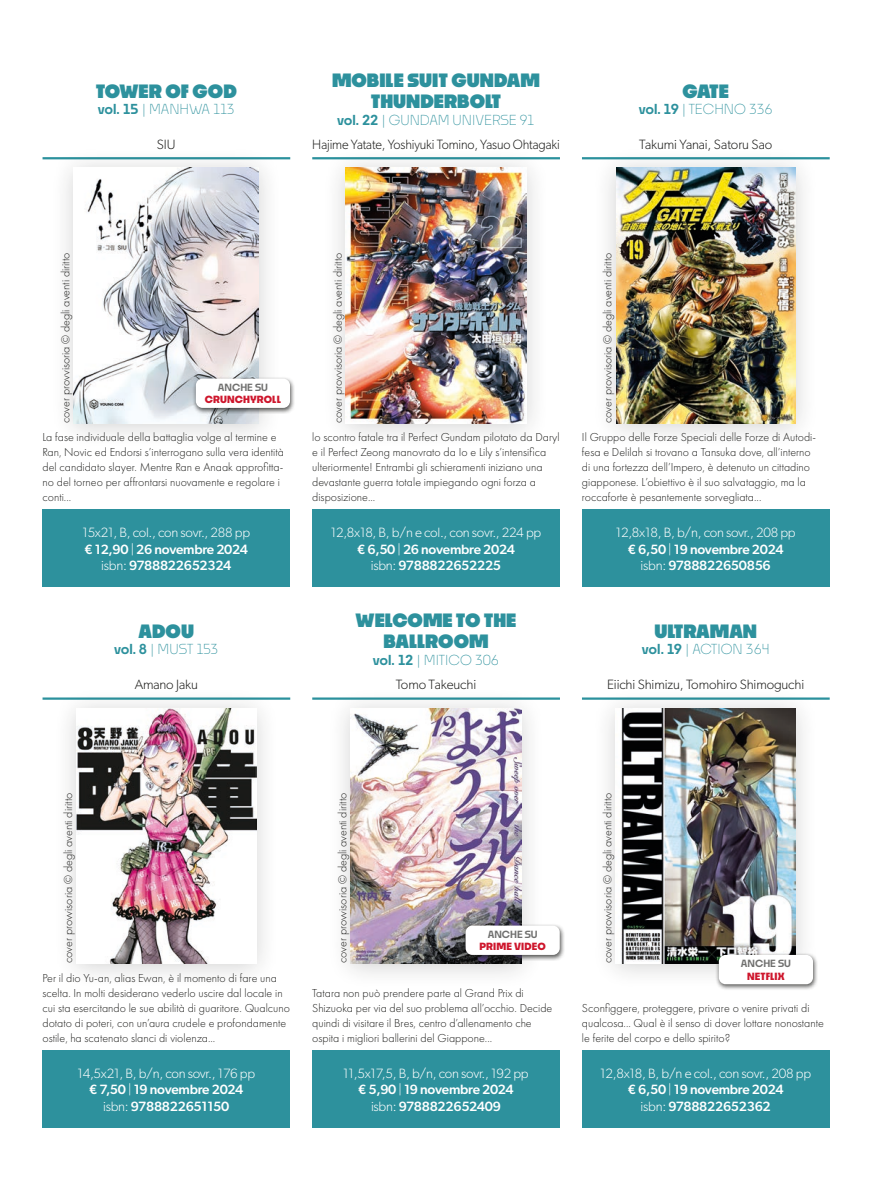
<style>
.page{position:relative;width:872px;height:1191px;background:#fff}
.page>*{position:absolute;margin:0;border:0;box-sizing:border-box;transform-origin:0 0}
.t1{font:900 18px/21px "Noka";color:#2d919d;text-align:center}
.t2{font:500 13.5px/16.5px "Gibson";letter-spacing:-.02em;color:#fff;text-align:center}
.t3{font:300 13.5px "Gibson";letter-spacing:-.02em;color:#fff}
.t4{font:300 13.5px "Noka";color:#2d919d}
.t5{font:300 13.5px "Gibson";letter-spacing:-.01em;color:#1d1d1b}
.t6{font:300 13.5px "Gibson";letter-spacing:-.01em;color:#1d1d1b;scale:.95 1}
.t7{font:300 12px/15px "Futura PT";color:#1d1d1b}
.t8{font:700 9.75px "Noka";letter-spacing:.01em;color:#ce162c}
.t9{font:600 9.75px "Noka";color:#70706f}
.s1{font-weight:600}
.s2{font-weight:300}
</style>
<div class="page">
<hr style="left:43px;top:697px;width:247px;height:2px;background:#2b919d">
<hr style="left:43px;top:157px;width:247px;height:2px;background:#2b919d">
<hr style="left:312px;top:697px;width:248px;height:2px;background:#2b919d">
<hr style="left:312px;top:157px;width:248px;height:2px;background:#2b919d">
<hr style="left:582px;top:697px;width:247px;height:2px;background:#2b919d">
<hr style="left:582px;top:157px;width:247px;height:2px;background:#2b919d">
<div style="left:43px;top:1050px;width:247px;height:77px;background:#2d919d"></div>
<div style="left:43px;top:510px;width:247px;height:77px;background:#2d919d"></div>
<div style="left:312px;top:1050px;width:248px;height:77px;background:#2d919d"></div>
<div style="left:312px;top:510px;width:248px;height:77px;background:#2d919d"></div>
<div style="left:582px;top:1050px;width:247px;height:77px;background:#2d919d"></div>
<div style="left:582px;top:510px;width:247px;height:77px;background:#2d919d"></div>
<div style="left:52px;top:686px;width:228px;height:303px;background:#1d1d1b;opacity:.2"></div>
<img style="left:77px;top:708px;width:179px;height:255px">
<div style="left:50px;top:146px;width:232px;height:303px;background:#1d1d1b;opacity:.2"></div>
<img style="left:74px;top:168px;width:185px;height:255px">
<div style="left:327px;top:686px;width:218px;height:303px;background:#1d1d1b;opacity:.2"></div>
<img style="left:351px;top:708px;width:170px;height:255px">
<div style="left:322px;top:146px;width:228px;height:303px;background:#1d1d1b;opacity:.2"></div>
<img style="left:346px;top:168px;width:180px;height:255px">
<div style="left:592px;top:686px;width:227px;height:303px;background:#1d1d1b;opacity:.2"></div>
<img style="left:616px;top:708px;width:179px;height:255px">
<div style="left:592px;top:146px;width:227px;height:303px;background:#1d1d1b;opacity:.2"></div>
<img style="left:616px;top:168px;width:179px;height:255px">
<div style="left:192px;top:376px;width:103px;height:38px;background:#1d1d1b;opacity:.75"></div>
<div style="left:196px;top:378px;width:94px;height:30px;background:#fff;border-radius:7px"></div>
<div style="left:462px;top:922px;width:103px;height:39px;background:#1d1d1b;opacity:.75"></div>
<div style="left:465px;top:925px;width:95px;height:30px;background:#fff;border-radius:7px"></div>
<div style="left:715px;top:952px;width:103px;height:38px;background:#1d1d1b;opacity:.75"></div>
<div style="left:719px;top:955px;width:94px;height:29px;background:#fff;border-radius:7px"></div>
<p class="t1" style="left:96px;top:80px;width:143px">TOWER OF GOD</p>
<p class="t4" style="left:98px;top:101px;width:138px"><span class="s1">vol. 15</span> | MANHWA 113</p>
<p class="t5" style="left:157px;top:136px;width:20px">SIU</p>
<p class="t1" style="left:332px;top:69px;width:209px">MOBILE SUIT GUNDAM<br>THUNDERBOLT</p>
<p class="t4" style="left:337px;top:111px;width:199px"><span class="s1">vol. 22</span> | GUNDAM UNIVERSE 91</p>
<p class="t6" style="left:312px;top:136px;width:262px">Hajime Yatate, Yoshiyuki Tomino, Yasuo Ohtagaki</p>
<p class="t1" style="left:682px;top:80px;width:48px">GATE</p>
<p class="t4" style="left:638px;top:101px;width:136px"><span class="s1">vol. 19</span> | TECHNO 336</p>
<p class="t5" style="left:639px;top:136px;width:135px">Takumi Yanai, Satoru Sao</p>
<p class="t7" style="left:58px;top:423px;width:172px;rotate:-90deg">cover provvisoria © degli aventi diritto</p>
<p class="t9" style="left:218px;top:381px;width:51px">ANCHE SU</p>
<p class="t8" style="left:205px;top:393px;width:78px">CRUNCHYROLL</p>
<p class="t7" style="left:43px;top:430px;width:243px">La fase individuale della battaglia volge al termine e Ran, Novic ed Endorsi s’interrogano sulla vera identità del candidato slayer. Mentre Ran e Anaak approfitta&shy;no del torneo per affrontarsi nuovamente e regolare i conti...</p>
<p class="t3" style="left:82px;top:524px;width:169px">15x21, B, col., con sovr., 288 pp</p>
<p class="t2" style="left:84px;top:540px;width:165px">€ 12,90 <span class="s2">|</span> 26 novembre 2024 <span class="s2">isbn:</span> 9788822652324</p>
<p class="t1" style="left:138px;top:620px;width:57px">ADOU</p>
<p class="t4" style="left:114px;top:641px;width:106px"><span class="s1">vol. 8</span> | MUST 153</p>
<p class="t5" style="left:135px;top:676px;width:65px">Amano Jaku</p>
<p class="t7" style="left:330px;top:423px;width:172px;rotate:-90deg">cover provvisoria © degli aventi diritto</p>
<p class="t7" style="left:312px;top:430px;width:249px">lo scontro fatale tra il Perfect Gundam pilotato da Daryl e il Perfect Zeong manovrato da Io e Lily s’intensifica ulteriormente! Entrambi gli schieramenti iniziano una devastante guerra totale impiegando ogni forza a disposizione...</p>
<p class="t3" style="left:331px;top:524px;width:212px">12,8x18, B, b/n e col., con sovr., 224 pp</p>
<p class="t2" style="left:357px;top:540px;width:159px">€ 6,50 <span class="s2">|</span> 26 novembre 2024 <span class="s2">isbn:</span> 9788822652225</p>
<p class="t1" style="left:355px;top:610px;width:162px">WELCOME TO THE<br>BALLROOM</p>
<p class="t4" style="left:373px;top:651px;width:128px"><span class="s1">vol. 12</span> | MITICO 306</p>
<p class="t5" style="left:396px;top:676px;width:82px">Tomo Takeuchi</p>
<p class="t7" style="left:600px;top:423px;width:172px;rotate:-90deg">cover provvisoria © degli aventi diritto</p>
<p class="t7" style="left:582px;top:430px;width:235px">Il Gruppo delle Forze Speciali delle Forze di Autodi&shy;fesa e Delilah si trovano a Tansuka dove, all’interno di una fortezza dell’Impero, è detenuto un cittadino giapponese. L’obiettivo è il suo salvataggio, ma la roccaforte è pesantemente sorvegliata...</p>
<p class="t3" style="left:616px;top:524px;width:181px">12,8x18, B, b/n, con sovr., 208 pp</p>
<p class="t2" style="left:628px;top:540px;width:157px">€ 6,50 <span class="s2">|</span> 19 novembre 2024 <span class="s2">isbn:</span> 9788822650856</p>
<p class="t1" style="left:654px;top:620px;width:104px">ULTRAMAN</p>
<p class="t4" style="left:642px;top:641px;width:129px"><span class="s1">vol. 19</span> | ACTION 364</p>
<p class="t5" style="left:607px;top:676px;width:199px">Eiichi Shimizu, Tomohiro Shimoguchi</p>
<p class="t7" style="left:61px;top:963px;width:172px;rotate:-90deg">cover provvisoria © degli aventi diritto</p>
<p class="t7" style="left:43px;top:970px;width:249px">Per il dio Yu-an, alias Ewan, è il momento di fare una scelta. In molti desiderano vederlo uscire dal locale in cui sta esercitando le sue abilità di guaritore. Qualcuno dotato di poteri, con un’aura crudele e profondamente ostile, ha scatenato slanci di violenza...</p>
<p class="t3" style="left:77px;top:1064px;width:179px">14,5x21, B, b/n, con sovr., 176 pp</p>
<p class="t2" style="left:89px;top:1081px;width:156px">€ 7,50 <span class="s2">|</span> 19 novembre 2024 <span class="s2">isbn:</span> 9788822651150</p>
<p class="t7" style="left:335px;top:963px;width:172px;rotate:-90deg">cover provvisoria © degli aventi diritto</p>
<p class="t9" style="left:488px;top:928px;width:51px">ANCHE SU</p>
<p class="t8" style="left:479px;top:940px;width:68px">PRIME VIDEO</p>
<p class="t7" style="left:312px;top:985px;width:242px">Tatara non può prendere parte al Grand Prix di Shizuoka per via del suo problema all’occhio. Decide quindi di visitare il Bres, centro d’allenamento che ospita i migliori ballerini del Giappone...</p>
<p class="t3" style="left:343px;top:1064px;width:187px">11,5x17,5, B, b/n, con sovr., 192 pp</p>
<p class="t2" style="left:358px;top:1081px;width:157px">€ 5,90 <span class="s2">|</span> 19 novembre 2024 <span class="s2">isbn:</span> 9788822652409</p>
<p class="t7" style="left:600px;top:963px;width:172px;rotate:-90deg">cover provvisoria © degli aventi diritto</p>
<p class="t9" style="left:741px;top:957px;width:51px">ANCHE SU</p>
<p class="t8" style="left:747px;top:969px;width:39px">NETFLIX</p>
<p class="t7" style="left:582px;top:1000px;width:243px">Sconfiggere, proteggere, privare o venire privati di qualcosa... Qual è il senso di dover lottare nonostante le ferite del corpo e dello spirito?</p>
<p class="t3" style="left:600px;top:1064px;width:212px">12,8x18, B, b/n e col., con sovr., 208 pp</p>
<p class="t2" style="left:628px;top:1081px;width:157px">€ 6,50 <span class="s2">|</span> 19 novembre 2024 <span class="s2">isbn:</span> 9788822652362</p>
</div>
